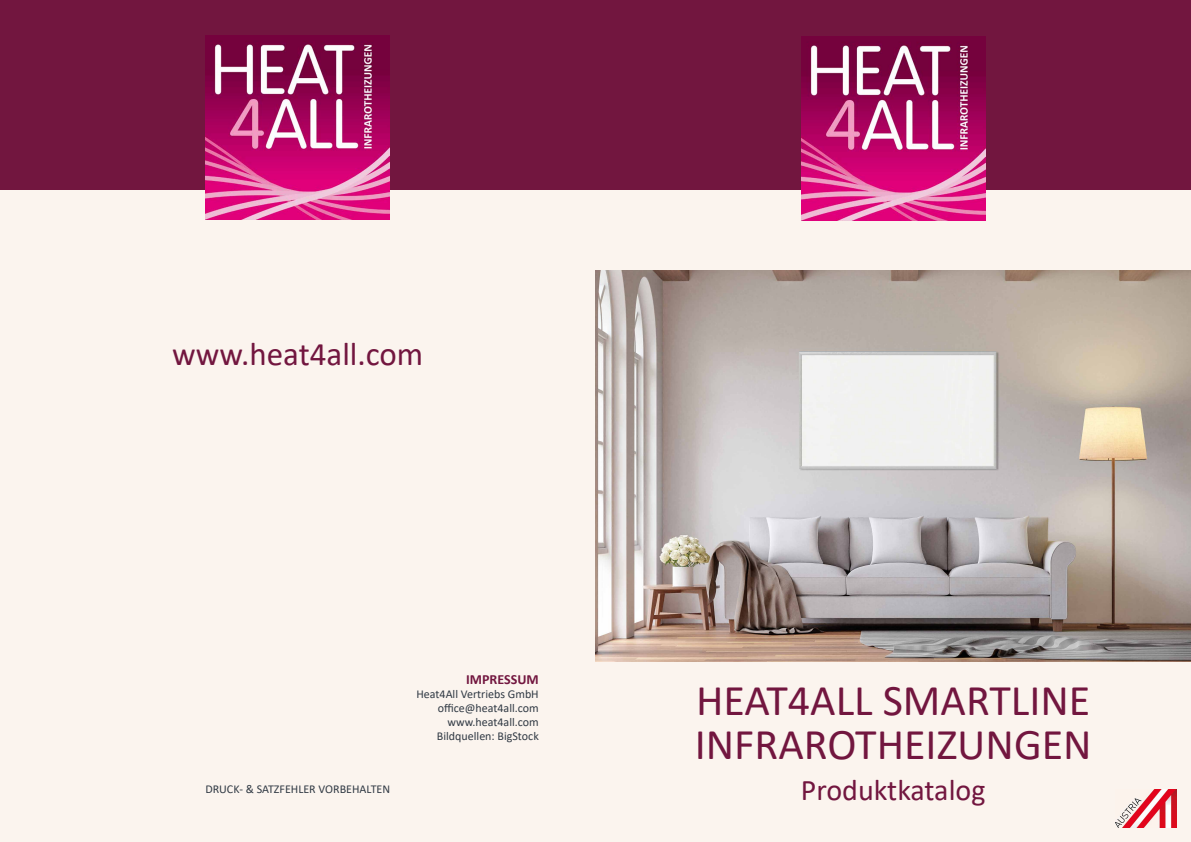
<style>
.page{position:relative;width:1191px;height:842px;background:#fff}
.page>*{position:absolute;margin:0;border:0;box-sizing:border-box;transform-origin:0 0}
.t1{font:44px/44px "Calibri";color:#72163f}
.t2{font:33px "Calibri";color:#72163f}
.t3{font:30px "Calibri";color:#72163f}
.t4{font:700 14px "Calibri";color:#72163f}
.t5{font:12px/14px "Calibri";color:#313a44;text-align:right}
</style>
<div class="page">
<div style="left:0;top:0;width:595px;height:842px;background:#fbf4ee"></div>
<div style="left:0;top:0;width:595px;height:190px;background:#72163f"></div>
<div style="left:595px;top:0;width:596px;height:842px;background:#fbf4ee"></div>
<div style="left:595px;top:0;width:596px;height:190px;background:#72163f"></div>
<img style="left:206px;top:35px;width:184px;height:185px">
<img style="left:1115px;top:789px;width:61px;height:39px">
<img style="left:595px;top:271px;width:596px;height:391px">
<img style="left:801px;top:36px;width:184px;height:184px">
<h2 class="t2" style="left:172px;top:331px;width:253px">www.heat4all.com</h2>
<p class="t5" style="left:205px;top:781px;width:186px">DRUCK- &amp; SATZFEHLER VORBEHALTEN</p>
<p class="t4" style="left:466px;top:669px;width:74px">IMPRESSUM</p>
<p class="t5" style="left:416px;top:686px;width:124px">Heat4All Vertriebs GmbH office@heat4all.com www.heat4all.com<br>Bildquellen: BigStock</p>
<h1 class="t1" style="left:695px;top:678px;width:398px">HEAT4ALL SMARTLINE<br>INFRAROTHEIZUNGEN</h1>
<h3 class="t3" style="left:801px;top:769px;width:186px">Produktkatalog</h3>
</div>
